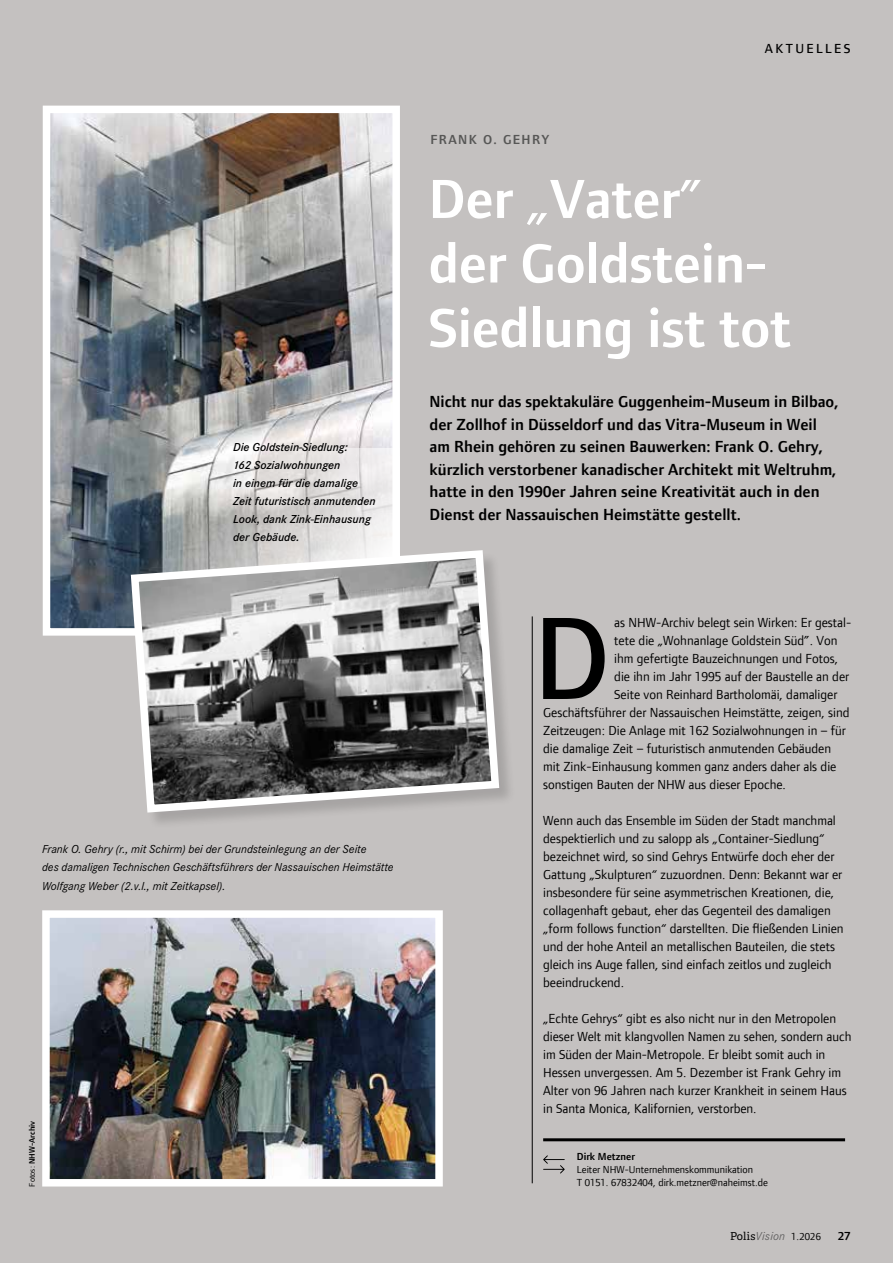
<style>
.page{position:relative;width:893px;height:1263px;background:#c4c1c0}
.page>*{position:absolute;margin:0;border:0;box-sizing:border-box;transform-origin:0 0}
.t1{font:500 121.5px "Foundry Form Sans";color:#000}
.t2{font:600 57px/64.5px "Foundry Form Sans";letter-spacing:-.005em;color:#fff}
.t3{font:600 16.5px/22.5px "Foundry Form Sans";color:#000}
.t4{font:13.5px/18px "Foundry Form Sans";color:#000}
.t5{font:600 13.5px "Foundry Form Sans";letter-spacing:.1em;color:#575756}
.t6{font:500 13.5px "Foundry Form Sans";letter-spacing:.18em;color:#000}
.t7{font:italic 12px/18px "Corporate S";color:#000}
.t8{font:italic 600 12px/18px "Corporate S";color:#000}
.t9{font:italic 12px "Corporate S Pro";letter-spacing:.02em;color:#646363}
.t10{font:600 12px "Foundry Form Sans";color:#000}
.t11{font:10.5px/12.8px "Foundry Form Sans";color:#000}
.t12{font:600 10.5px "Foundry Form Sans";color:#000}
.t13{font:600 8.25px "Foundry Form Sans";color:#000}
.s1{font-weight:400}
.s2{font-family:"Adelle";font-style:normal;font-size:10.95px;color:#000}
.s3{font-family:"Foundry Form Sans";font-style:normal;font-size:10.5px;color:#000}
</style>
<div class="page">
<img style="left:52px;top:115px;width:339px;height:512px">
<div style="left:43px;top:106px;width:357px;height:530px;border:8px solid #fff"></div>
<svg style="left:116px;top:448px;width:284px;height:177px;background:#bec0c1"></svg>
<hr style="left:532px;top:616px;width:1px;height:567px;background:#000">
<img style="left:42px;top:910px;width:401px;height:277px">
<svg style="left:543px;top:1155px;width:22px;height:18px"></svg>
<hr style="left:543px;top:1138px;width:302px;height:3px;background:#000">
<div style="left:132px;top:551px;width:384px;height:279px;background:#000;opacity:.15"></div>
<svg style="left:127px;top:546px;width:376px;height:270px;background:#8d8d8d"></svg>
<p class="t8" style="left:233px;top:437px;width:144px">Die Goldstein-Siedlung:<br>162 Sozialwohnungen<br>in einem für die damalige<br>Zeit futuristisch anmutenden<br>Look, dank Zink-Einhausung der Gebäude.</p>
<p class="t7" style="left:42px;top:840px;width:353px">Frank O. Gehry (r., mit Schirm) bei der Grundsteinlegung an der Seite<br>des damaligen Technischen Geschäftsführers der Nassauischen Heimstätte<br>Wolfgang Weber (2.v.l., mit Zeitkapsel).</p>
<p class="t13" style="left:28px;top:1186px;width:67px;rotate:-90deg"><span class="s1">Fotos:</span> NHW-Archiv</p>
<p class="t5" style="left:431px;top:132px;width:120px">FRANK O. GEHRY</p>
<p class="t6" style="left:765px;top:41px;width:87px">AKTUELLES</p>
<h2 class="t2" style="left:428px;top:167px;width:364px">Der <span class="s1">„</span>Vater<span class="s1">” </span>der Goldstein-<br>Siedlung ist tot</h2>
<p class="t3" style="left:430px;top:390px;width:410px">Nicht nur das spektakuläre Guggenheim-Museum in Bilbao, der Zollhof in Düsseldorf und das Vitra-Museum in Weil am Rhein gehören zu seinen Bauwerken: Frank O. Gehry, kürzlich verstorbener kanadischer Architekt mit Weltruhm, hatte in den 1990er Jahren seine Kreativität auch in den Dienst der Nassauischen Heimstätte gestellt.</p>
<h1 class="t1" style="left:534px;top:590px;width:79px">D</h1>
<p class="t4" style="left:614px;top:613px;width:239px">as NHW-Archiv belegt sein Wirken: Er gestal-</p>
<p class="t4" style="left:614px;top:631px;width:225px">tete die „Wohnanlage Goldstein Süd”. Von</p>
<p class="t4" style="left:614px;top:649px;width:225px">ihm gefertigte Bauzeichnungen und Fotos,</p>
<p class="t4" style="left:614px;top:667px;width:236px">die ihn im Jahr 1995 auf der Baustelle an der</p>
<p class="t4" style="left:614px;top:685px;width:225px">Seite von Reinhard Bartholomäi, damaliger</p>
<p class="t4" style="left:543px;top:703px;width:308px">Geschäftsführer der Nassauischen Heimstätte, zeigen, sind</p>
<p class="t4" style="left:543px;top:721px;width:304px">Zeitzeugen: Die Anlage mit 162 Sozialwohnungen in – für</p>
<p class="t4" style="left:543px;top:739px;width:289px">die damalige Zeit – futuristisch anmutenden Gebäuden</p>
<p class="t4" style="left:543px;top:757px;width:295px">mit Zink-Einhausung kommen ganz anders daher als die</p>
<p class="t4" style="left:543px;top:775px;width:244px">sonstigen Bauten der NHW aus dieser Epoche.</p>
<p class="t4" style="left:543px;top:811px;width:302px">Wenn auch das Ensemble im Süden der Stadt manchmal despektierlich und zu salopp als „Container-Siedlung“ bezeichnet wird, so sind Gehrys Entwürfe doch eher der Gattung „Skulpturen“ zuzuordnen. Denn: Bekannt war er insbesondere für seine asymmetrischen Kreationen, die, collagenhaft gebaut, eher das Gegenteil des damaligen „form follows function“ darstellten. Die fließenden Linien und der hohe Anteil an metallischen Bauteilen, die stets gleich ins Auge fallen, sind einfach zeitlos und zugleich beeindruckend.</p>
<p class="t4" style="left:543px;top:1009px;width:310px">„Echte Gehrys“ gibt es also nicht nur in den Metropolen dieser Welt mit klangvollen Namen zu sehen, sondern auch im Süden der Main-Metropole. Er bleibt somit auch in Hessen unvergessen. Am 5. Dezember ist Frank Gehry im Alter von 96 Jahren nach kurzer Krankheit in seinem Haus in Santa Monica, Kalifornien, verstorben.</p>
<p class="t12" style="left:577px;top:1151px;width:60px">Dirk Metzner</p>
<p class="t11" style="left:577px;top:1163px;width:193px">Leiter NHW-Unternehmenskommunikation<br>T 0151. 67832404, dirk.metzner@naheimst.de</p>
<p class="t9" style="left:730px;top:1228px;width:92px"><span class="s2">Polis</span>Vision <span class="s3">1.2026</span></p>
<p class="t10" style="left:838px;top:1230px;width:14px">27</p>
</div>
